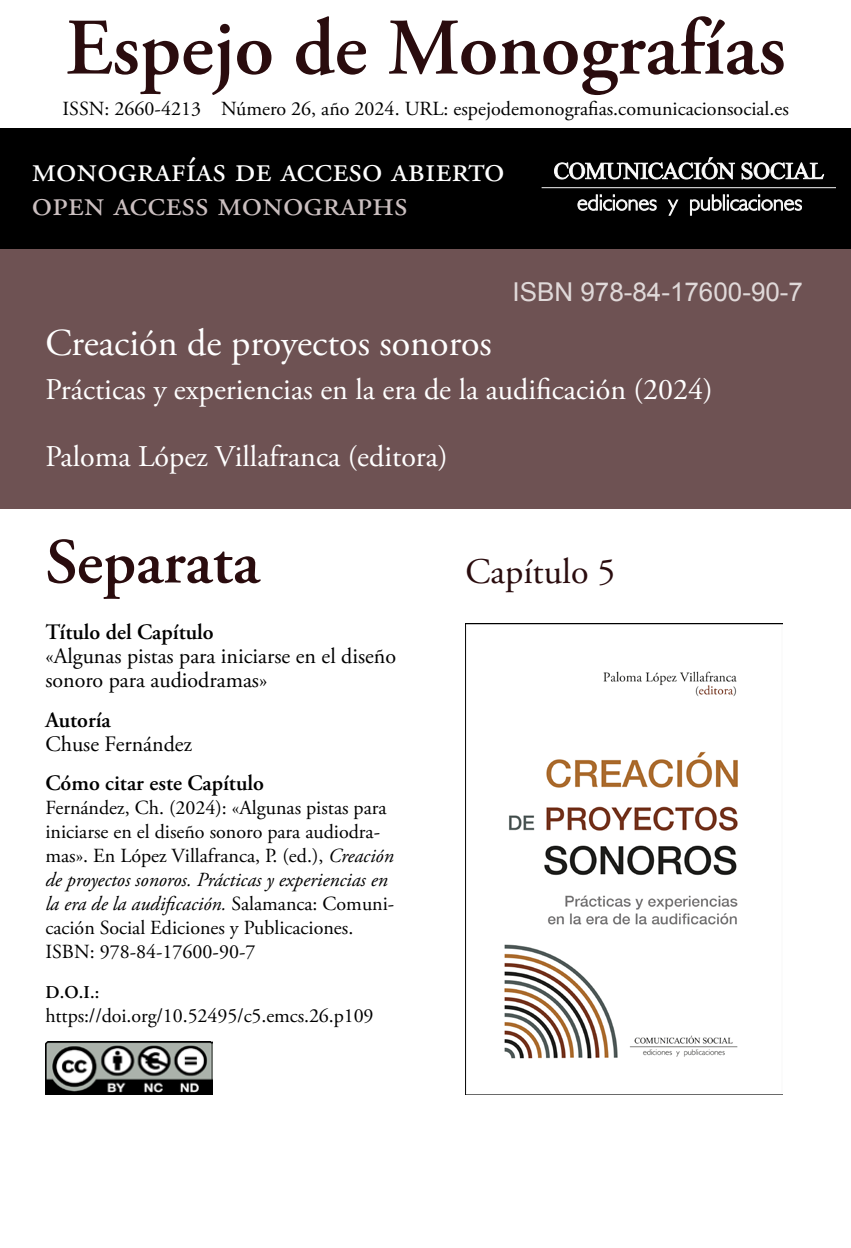
<style>
.page{position:relative;width:851px;height:1248px;background:#fff}
.page>*{position:absolute;margin:0;border:0;box-sizing:border-box;transform-origin:0 0}
.t1{font:600 80px "Adobe Garamond Pro";color:#2a0c0e}
.t2{font:600 64px "Adobe Garamond Pro";color:#2a0c0e}
.t3{font:38px "Adobe Garamond Pro";color:#fff}
.t4{font:36px "Adobe Garamond Pro";color:#fff}
.t5{font:36px "Adobe Garamond Pro";color:#cbbfc0}
.t6{font:36px "Adobe Garamond Pro";color:#2a0c0e}
.t7{font:30px "Adobe Garamond Pro";color:#fff}
.t8{font:26px "Arial";color:#e0d9d9}
.t9{font:22px/24px "Adobe Garamond Pro";color:#000}
.t10{font:600 22px "Adobe Garamond Pro";color:#000}
.body{font:20px/24px "Adobe Garamond Pro";color:#000}
.t11{font:600 18px "Adobe Garamond Pro";color:#000}
.s1{font-style:italic}
</style>
<div class="page">
<img style="left:465px;top:623px;width:317px;height:471px">
<div style="left:0;top:129px;width:850px;height:120px;background:#000"></div>
<svg style="left:554px;top:157px;width:269px;height:22px"></svg>
<hr style="left:541px;top:187px;width:294px;height:1px;background:#f6f6f6">
<svg style="left:577px;top:194px;width:224px;height:21px"></svg>
<div style="left:0;top:249px;width:850px;height:259px;background:#6e5253"></div>
<img style="left:45px;top:1041px;width:167px;height:53px">
<p class="t1" style="left:66px;top:2px;width:721px">Espejo de Monografías</p>
<p class="body" style="left:63px;top:98px;width:727px">ISSN: 2660-4213 Número 26, año 2024. URL: espejodemonografias.comunicacionsocial.es</p>
<p class="t4" style="left:32px;top:148px;width:474px">monografías de acceso abierto</p>
<p class="t5" style="left:32px;top:182px;width:377px">open access monographs</p>
<p class="t3" style="left:45px;top:320px;width:448px">Creación de proyectos sonoros</p>
<p class="t8" style="left:512px;top:275px;width:292px">ISBN 978-84-17600-90-7</p>
<p class="t7" style="left:45px;top:372px;width:669px">Prácticas y experiencias en la era de la audificación (2024)</p>
<p class="t7" style="left:45px;top:439px;width:403px">Paloma López Villafranca (editora)</p>
<p class="t2" style="left:45px;top:525px;width:216px">Separata</p>
<p class="t10" style="left:45px;top:619px;width:170px">Título del Capítulo</p>
<p class="t9" style="left:45px;top:645px;width:352px">«Algunas pistas para iniciarse en el diseño sonoro para audiodramas»</p>
<p class="t10" style="left:45px;top:707px;width:67px">Autoría</p>
<p class="t9" style="left:45px;top:732px;width:148px">Chuse Fernández</p>
<p class="t10" style="left:45px;top:770px;width:220px">Cómo citar este Capítulo</p>
<p class="body" style="left:45px;top:796px;width:350px">Fernández, Ch. (2024): «Algunas pistas para iniciarse en el diseño sonoro para audiodra&shy;mas». En López Villafranca, P. (ed.), <span class="s1">Creación de proyectos sonoros. Prácticas y experiencias en la era de la audificación.</span> Salamanca: Comuni&shy;cación Social Ediciones y Publicaciones.</p>
<p class="body" style="left:45px;top:940px;width:211px">ISBN: 978-84-17600-90-7</p>
<p class="t11" style="left:45px;top:981px;width:55px">D.O.I.:</p>
<p class="body" style="left:45px;top:1003px;width:330px">https://doi.org/10.52495/c5.emcs.26.p109</p>
<p class="t6" style="left:465px;top:550px;width:151px">Capítulo 5</p>
</div>
